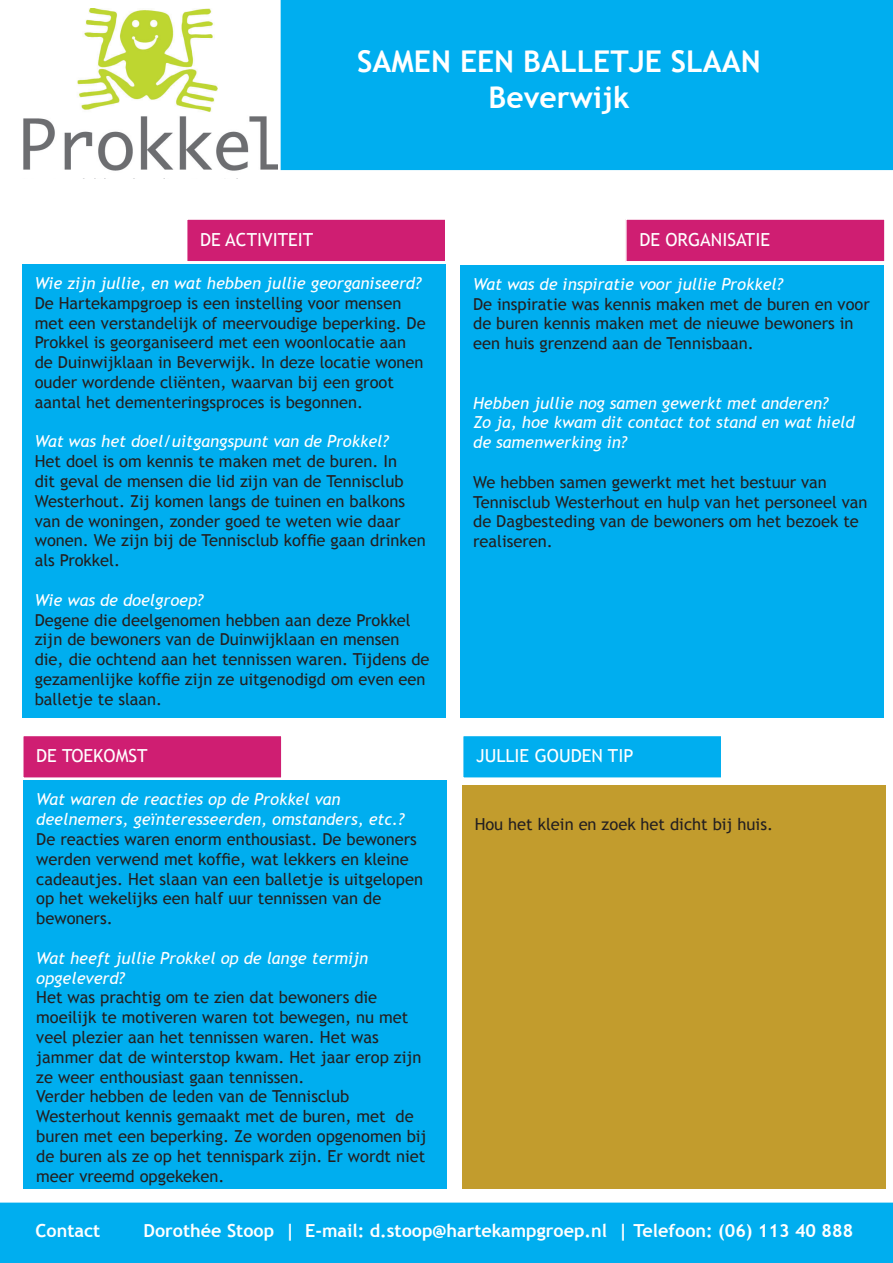
<style>
.page{position:relative;width:893px;height:1263px;background:#fff}
.page>*{position:absolute;margin:0;border:0;box-sizing:border-box;transform-origin:0 0}
.t1{font:700 30px/36px "Trebuchet MS";color:#fff;text-align:center}
.t2{font:700 18px "Trebuchet MS";color:#fff}
.t3{font:18px "Trebuchet MS";color:#fff}
.t4{font:16.5px/19.8px "Trebuchet MS";color:#231f20}
.t5{font:italic 16.5px/19.8px "Trebuchet MS";color:#fff}
</style>
<div class="page">
<div style="left:281px;top:1px;width:611px;height:168px;background:#00aeef"></div>
<div style="left:281px;top:0;width:612px;height:170px;border:2px solid #00aeef"></div>
<div style="left:22px;top:264px;width:424px;height:453px;background:#00aeef"></div>
<div style="left:460px;top:265px;width:424px;height:452px;background:#00aeef"></div>
<div style="left:24px;top:780px;width:423px;height:409px;background:#00aeef"></div>
<div style="left:462px;top:785px;width:424px;height:404px;background:#c29c2d"></div>
<div style="left:1px;top:1203px;width:891px;height:59px;background:#00aeef"></div>
<div style="left:0;top:1202px;width:893px;height:61px;border:2px solid #00aeef"></div>
<div style="left:187px;top:219px;width:259px;height:43px;background:#cf1e72"></div>
<div style="left:186px;top:218px;width:260px;height:44px;border:2px solid #fff"></div>
<div style="left:626px;top:219px;width:259px;height:43px;background:#cf1e72"></div>
<div style="left:625px;top:218px;width:261px;height:44px;border:2px solid #fff"></div>
<div style="left:23px;top:735px;width:259px;height:43px;background:#cf1e72"></div>
<div style="left:22px;top:735px;width:261px;height:44px;border:2px solid #fff"></div>
<div style="left:463px;top:735px;width:259px;height:43px;background:#00aeef"></div>
<div style="left:462px;top:735px;width:260px;height:44px;border:2px solid #fff"></div>
<img style="left:23px;top:8px;width:255px;height:171px">
<h1 class="t1" style="left:357px;top:43px;width:405px">SAMEN EEN BALLETJE SLAAN<br>Beverwijk</h1>
<p class="t3" style="left:200px;top:229px;width:115px">DE ACTIVITEIT</p>
<p class="t3" style="left:639px;top:229px;width:132px">DE ORGANISATIE</p>
<p class="t5" style="left:35px;top:273px;width:388px">Wie zijn jullie, en wat hebben jullie georganiseerd?</p>
<p class="t4" style="left:35px;top:293px;width:392px">De Hartekampgroep is een instelling voor mensen met een verstandelijk of meervoudige beperking. De Prokkel is georganiseerd met een woonlocatie aan de Duinwijklaan in Beverwijk. In deze locatie wonen ouder wordende cliënten, waarvan bij een groot aantal het dementeringsproces is begonnen.</p>
<p class="t5" style="left:35px;top:432px;width:355px">Wat was het doel/uitgangspunt van de Prokkel?</p>
<p class="t4" style="left:35px;top:452px;width:392px">Het doel is om kennis te maken met de buren. In<br>dit geval de mensen die lid zijn van de Tennisclub Westerhout. Zij komen langs de tuinen en balkons van de woningen, zonder goed te weten wie daar wonen. We zijn bij de Tennisclub koffie gaan drinken als Prokkel.</p>
<p class="t5" style="left:35px;top:590px;width:170px">Wie was de doelgroep?</p>
<p class="t4" style="left:35px;top:610px;width:396px">Degene die deelgenomen hebben aan deze Prokkel zijn de bewoners van de Duinwijklaan en mensen die, die ochtend aan het tennissen waren. Tijdens de gezamenlijke koffie zijn ze uitgenodigd om even een balletje te slaan.</p>
<p class="t5" style="left:473px;top:274px;width:311px">Wat was de inspiratie voor jullie Prokkel?</p>
<p class="t4" style="left:473px;top:294px;width:398px">De inspiratie was kennis maken met de buren en voor de buren kennis maken met de nieuwe bewoners in een huis grenzend aan de Tennisbaan.</p>
<p class="t5" style="left:473px;top:393px;width:383px">Hebben jullie nog samen gewerkt met anderen?<br>Zo ja, hoe kwam dit contact tot stand en wat hield de samenwerking in?</p>
<p class="t4" style="left:473px;top:472px;width:396px">We hebben samen gewerkt met het bestuur van Tennisclub Westerhout en hulp van het personeel van de Dagbesteding van de bewoners om het bezoek te realiseren.</p>
<p class="t3" style="left:36px;top:745px;width:113px">DE TOEKOMST</p>
<p class="t3" style="left:476px;top:745px;width:159px">JULLIE GOUDEN TIP</p>
<p class="t5" style="left:36px;top:790px;width:369px">Wat waren de reacties op de Prokkel van deelnemers, geïnteresseerden, omstanders, etc.?</p>
<p class="t4" style="left:36px;top:829px;width:388px">De reacties waren enorm enthousiast. De bewoners werden verwend met koffie, wat lekkers en kleine cadeautjes. Het slaan van een balletje is uitgelopen op het wekelijks een half uur tennissen van de bewoners.</p>
<p class="t5" style="left:36px;top:948px;width:333px">Wat heeft jullie Prokkel op de lange termijn opgeleverd?</p>
<p class="t4" style="left:36px;top:988px;width:392px">Het was prachtig om te zien dat bewoners die moeilijk te motiveren waren tot bewegen, nu met veel plezier aan het tennissen waren. Het was jammer dat de winterstop kwam. Het jaar erop zijn ze weer enthousiast gaan tennissen.<br>Verder hebben de leden van de Tennisclub Westerhout kennis gemaakt met de buren, met de buren met een beperking. Ze worden opgenomen bij de buren als ze op het tennispark zijn. Er wordt niet meer vreemd opgekeken.</p>
<p class="t4" style="left:475px;top:814px;width:300px">Hou het klein en zoek het dicht bij huis.</p>
<p class="t2" style="left:36px;top:1220px;width:66px">Contact</p>
<p class="t2" style="left:144px;top:1220px;width:711px">Dorothée Stoop | E-mail: d.stoop@hartekampgroep.nl | Telefoon: (06) 113 40 888</p>
</div>
